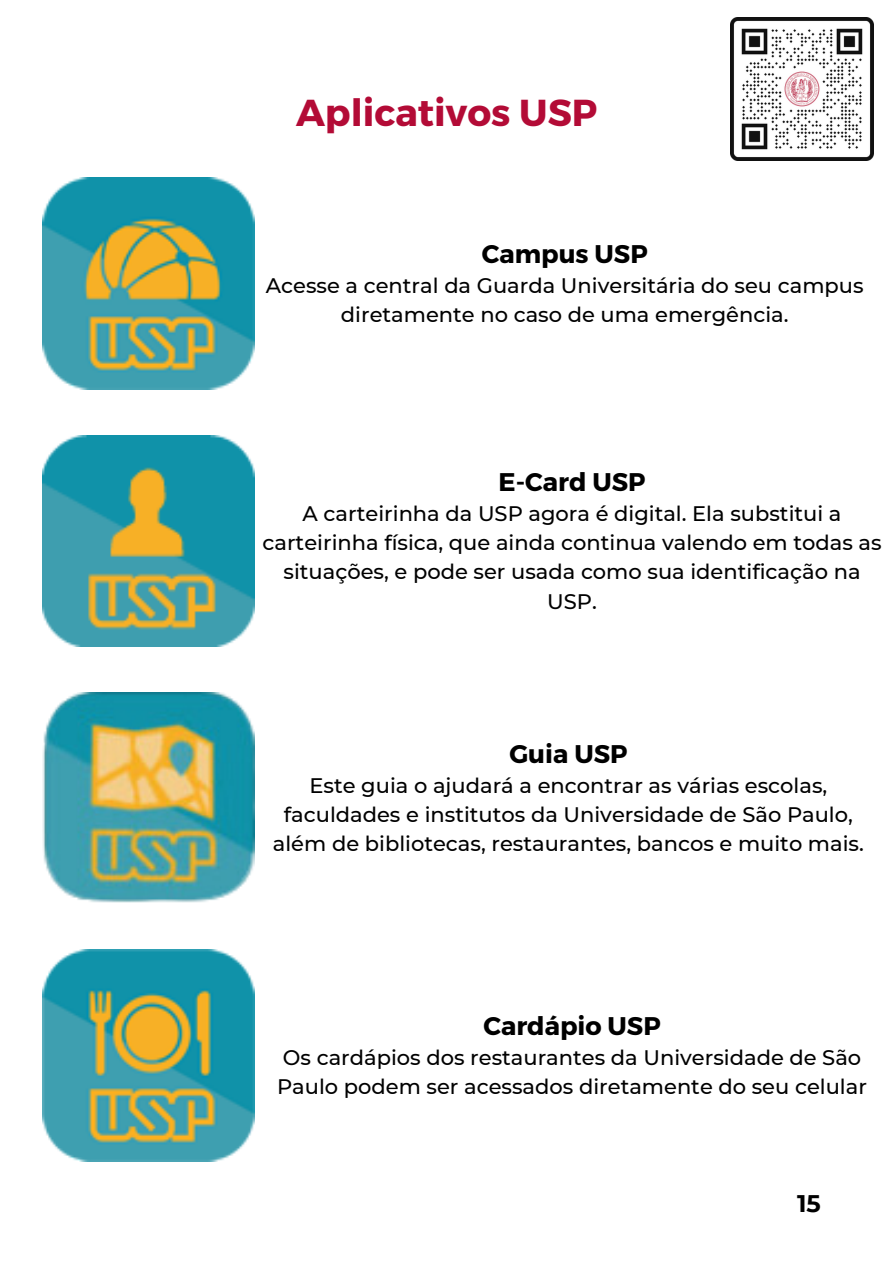
<style>
.page{position:relative;width:893px;height:1264px;background:#fff}
.page>*{position:absolute;margin:0;border:0;box-sizing:border-box;transform-origin:0 0}
.t1{font:700 37.5px "Montserrat";color:#b30b36}
.t2{font:700 25.5px "Montserrat";color:#000}
.t3{font:700 24px "Montserrat";color:#000}
.t4{font:500 21px/29.2px "Montserrat";color:#000;text-align:center}
</style>
<div class="page">
<img style="left:43px;top:178px;width:211px;height:211px">
<img style="left:43px;top:435px;width:211px;height:211px">
<img style="left:43px;top:949px;width:211px;height:212px">
<img style="left:43px;top:692px;width:211px;height:211px">
<img style="left:730px;top:18px;width:143px;height:143px">
<h1 class="t1" style="left:296px;top:88px;width:303px">Aplicativos USP</h1>
<p class="t2" style="left:482px;top:238px;width:167px">Campus USP</p>
<p class="t4" style="left:266px;top:270px;width:599px">Acesse a central da Guarda Universitária do seu campus diretamente no caso de uma emergência.</p>
<p class="t2" style="left:498px;top:466px;width:148px">E-Card USP</p>
<p class="t4" style="left:262px;top:498px;width:620px">A carteirinha da USP agora é digital. Ela substitui a carteirinha física, que ainda continua valendo em todas as situações, e pode ser usada como sua identificação na USP.</p>
<p class="t2" style="left:509px;top:737px;width:120px">Guia USP</p>
<p class="t4" style="left:273px;top:770px;width:592px">Este guia o ajudará a encontrar as várias escolas, faculdades e institutos da Universidade de São Paulo, além de bibliotecas, restaurantes, bancos e muito mais.</p>
<p class="t2" style="left:483px;top:1009px;width:179px">Cardápio USP</p>
<p class="t4" style="left:277px;top:1042px;width:591px;text-align:left">Os cardápios dos restaurantes da Universidade de São<br>Paulo podem ser acessados diretamente do seu celular</p>
<p class="t3" style="left:797px;top:1189px;width:25px">15</p>
</div>
